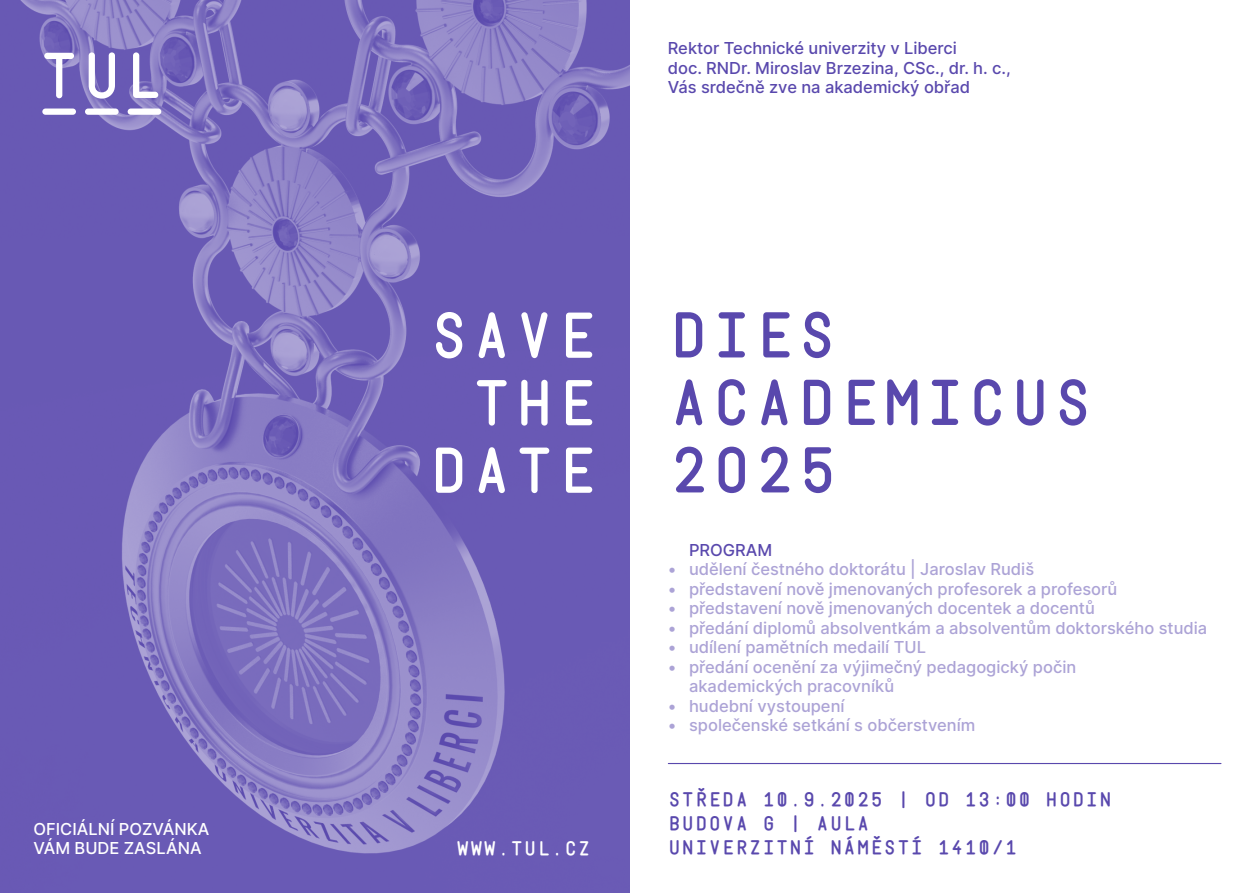
<style>
.page{position:relative;width:1259px;height:893px;background:#fff}
.page>*{position:absolute;margin:0;border:0;box-sizing:border-box;transform-origin:0 0}
.t1{font:700 57px/67.5px "TUL Mono";color:#5948ad}
.t2{font:700 57px/67.5px "TUL Mono";color:#fff;text-align:right}
.t3{font:700 57px "TUL Mono Underline";color:#fff}
.t4{font:700 18px/24px "TUL Mono";color:#5948ad}
.t5{font:700 18px "TUL Mono";color:#fff}
.t6{font:500 16.5px/19.5px "Inter";color:#aca3d6}
.t7{font:500 16.5px/19.5px "Inter";color:#5948ad}
.t8{font:500 16.5px/19.5px "Inter";color:#fff}
</style>
<div class="page">
<svg style="left:0;top:0;width:629px;height:893px;background:#7668bb"></svg>
<hr style="left:668px;top:763px;width:553px;height:1px;background:#5948ad">
<h1 class="t3" style="left:38px;top:39px;width:129px">TUL</h1>
<p class="t8" style="left:33px;top:819px;width:177px">OFICIÁLNÍ POZVÁNKA<br>VÁM BUDE ZASLÁNA</p>
<p class="t7" style="left:668px;top:38px;width:344px">Rektor Technické univerzity v Liberci<br>doc. RNDr. Miroslav Brzezina, CSc., dr. h. c.,<br>Vás srdečně zve na akademický obřad</p>
<h1 class="t2" style="left:428px;top:303px;width:172px">SAVE<br>THE<br>DATE</h1>
<p class="t5" style="left:456px;top:837px;width:136px">WWW.TUL.CZ</p>
<h1 class="t1" style="left:668px;top:303px;width:428px">DIES<br>ACADEMICUS<br>2O25</h1>
<p class="t7" style="left:689px;top:539px;width:85px">PROGRAM</p>
<p class="t6" style="left:668px;top:559px;width:368px">• udělení čestného doktorátu | Jaroslav Rudiš</p>
<p class="t6" style="left:668px;top:578px;width:451px">• představení nově jmenovaných profesorek a profesorů</p>
<p class="t6" style="left:668px;top:598px;width:429px">• představení nově jmenovaných docentek a docentů</p>
<p class="t6" style="left:668px;top:617px;width:541px">• předání diplomů absolventkám a absolventům doktorského studia</p>
<p class="t6" style="left:668px;top:637px;width:260px">• udílení pamětních medailí TUL</p>
<p class="t6" style="left:689px;top:656px;width:389px;text-indent:-21px">• předání ocenění za výjimečný pedagogický počin akademických pracovníků</p>
<p class="t6" style="left:668px;top:695px;width:178px">• hudební vystoupení</p>
<p class="t6" style="left:668px;top:715px;width:309px">• společenské setkání s občerstvením</p>
<p class="t4" style="left:668px;top:788px;width:446px">STŘEDA 10.9.2025 | OD 13:00 HODIN<br>BUDOVA G | AULA<br>UNIVERZITNÍ NÁMĚSTÍ 1410/1</p>
</div>
